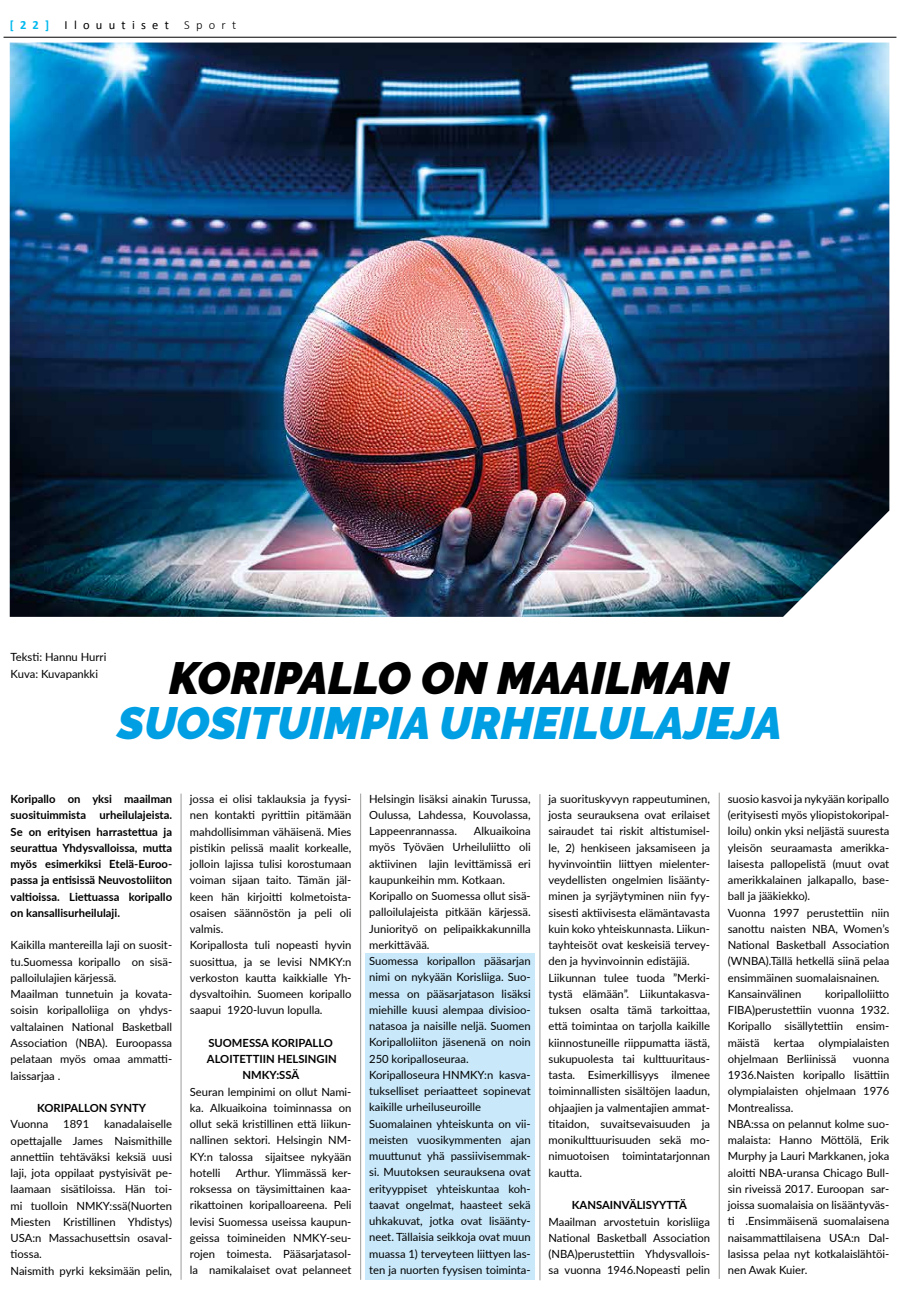
<style>
.page{position:relative;width:900px;height:1294px;background:#fff}
.page>*{position:absolute;margin:0;border:0;box-sizing:border-box;transform-origin:0 0}
.t1{font:italic 900 45px "Raleway";color:#009fe3}
.t2{font:italic 900 45px "Raleway";color:#000}
.t3{font:12.5px "Calibri";letter-spacing:.5em;color:#000}
.t4{font:11.25px/16.2px "Lato";color:#000}
.t5{font:700 11.25px/16.2px "Lato";color:#000;text-align:justify}
.s1{font-weight:700;color:#00b9ee}
.s2{font-weight:300}
</style>
<div class="page">
<hr style="left:4px;top:37px;width:892px;height:1px;background:#000">
<div style="left:365px;top:953px;width:170px;height:326px;background:#c9e9fb"></div>
<img style="left:10px;top:43px;width:879px;height:574px">
<hr style="left:181px;top:793px;width:1px;height:486px;background:#9d9d9c">
<hr style="left:360px;top:793px;width:1px;height:486px;background:#9d9d9c">
<hr style="left:540px;top:794px;width:1px;height:486px;background:#9d9d9c">
<hr style="left:719px;top:792px;width:1px;height:486px;background:#9d9d9c">
<p class="t3" style="left:10px;top:16px;width:228px"><span class="s1">[22]</span> Ilouutiset <span class="s2">Sport</span></p>
<p class="t4" style="left:11px;top:648px;width:97px">Teksti: Hannu Hurri<br>Kuva: Kuvapankki</p>
<h1 class="t2" style="left:169px;top:651px;width:561px">KORIPALLO ON MAAILMAN</h1>
<h1 class="t1" style="left:118px;top:696px;width:666px">SUOSITUIMPIA URHEILULAJEJA</h1>
<p class="t5" style="left:11px;top:790px;width:163px">Koripallo on yksi maailman suosituimmista urheilulajeista.<br>Se on erityisen harrastettua ja seurattua Yhdysvalloissa, mutta myös esimerkiksi Etelä-Euroo&shy;passa ja entisissä Neuvostoliiton valtioissa. Liettuassa koripallo on kansallisurheilulaji.</p>
<p class="t4" style="left:11px;top:936px;width:163px">Kaikilla mantereilla laji on suosit&shy;tu.Suomessa koripallo on sisä&shy;palloilulajien kärjessä.<br>Maailman tunnetuin ja kovata&shy;soisin koripalloliiga on yhdys&shy;valtalainen National Basketball<br>Association (NBA). Euroopassa pelataan myös omaa ammatti&shy;laissarjaa .</p>
<p class="t5" style="left:37px;top:1099px;width:111px">KORIPALLON SYNTY</p>
<p class="t4" style="left:11px;top:1115px;width:39px">Vuonna</p>
<p class="t4" style="left:63px;top:1115px;width:28px">1891</p>
<p class="t4" style="left:11px;top:1115px;width:163px;text-indent:94px">kanadalaiselle opettajalle James Naismithille annettiin tehtäväksi keksiä uusi laji, jota oppilaat pystyisivät pe&shy;laamaan sisätiloissa. Hän toi&shy;mi tuolloin NMKY:ssä(Nuorten<br>Miesten Kristillinen Yhdistys)<br>USA:n Massachusettsin osaval&shy;tiossa.<br>Naismith pyrki keksimään pelin,</p>
<p class="t4" style="left:190px;top:790px;width:163px">jossa ei olisi taklauksia ja fyysi&shy;nen kontakti pyrittiin pitämään mahdollisimman vähäisenä. Mies pistikin pelissä maalit korkealle, jolloin lajissa tulisi korostumaan voiman sijaan taito. Tämän jäl&shy;keen hän kirjoitti kolmetoista&shy;osaisen säännöstön ja peli oli valmis.<br>Koripallosta tuli nopeasti hyvin suosittua, ja se levisi NMKY:n verkoston kautta kaikkialle Yh&shy;dysvaltoihin. Suomeen koripallo saapui 1920-luvun lopulla.</p>
<p class="t5" style="left:207px;top:1034px;width:131px;text-align:center">SUOMESSA KORIPALLO<br>ALOITETTIIN HELSINGIN<br>NMKY:SSÄ</p>
<p class="t4" style="left:190px;top:1082px;width:163px;text-align:justify">Seuran lempinimi on ollut Nami&shy;ka. Alkuaikoina toiminnassa on ollut sekä kristillinen että liikun&shy;nallinen sektori. Helsingin NM-KY:n talossa sijaitsee nykyään hotelli</p>
<p class="t4" style="left:190px;top:1164px;width:163px;text-align:justify;text-indent:46px">Arthur. Ylimmässä ker&shy;roksessa on täysimittainen kaa&shy;rikattoinen koripalloareena. Peli levisi Suomessa useissa kaupun&shy;geissa toimineiden NMKY-seu&shy;rojen toimesta. Pääsarjatasol&shy;la namikalaiset ovat pelanneet</p>
<p class="t4" style="left:369px;top:789px;width:163px;text-align:justify">Helsingin lisäksi ainakin Turussa, Oulussa, Lahdessa, Kouvolassa, Lappeenrannassa.</p>
<p class="t4" style="left:369px;top:822px;width:163px;text-indent:105px">Alkuaikoina myös Työväen Urheiluliitto oli aktiivinen lajin levittämissä eri kaupunkeihin mm. Kotkaan.<br>Koripallo on Suomessa ollut sisä&shy;palloilulajeista pitkään kärjessä.<br>Juniorityö on pelipaikkakunnilla merkittävää.<br>Suomessa koripallon pääsarjan nimi on nykyään Korisliiga. Suo&shy;messa on pääsarjatason lisäksi miehille kuusi alempaa divisioo&shy;natasoa ja naisille neljä. Suomen<br>Koripalloliiton jäsenenä on noin<br>250 koripalloseuraa.<br>Koripalloseura HNMKY:n kasva&shy;tukselliset periaatteet sopinevat kaikille urheiluseuroille<br>Suomalainen yhteiskunta on vii&shy;meisten vuosikymmenten ajan muuttunut yhä passiivisemmak&shy;si. Muutoksen seurauksena ovat erityyppiset yhteiskuntaa koh&shy;taavat ongelmat, haasteet sekä uhkakuvat, jotka ovat lisäänty&shy;neet. Tällaisia seikkoja ovat muun muassa 1) terveyteen liittyen las&shy;ten ja nuorten fyysisen toiminta-</p>
<p class="t4" style="left:548px;top:790px;width:163px">ja suorituskyvyn rappeutuminen, josta seurauksena ovat erilaiset sairaudet tai riskit altistumisel&shy;le, 2) henkiseen jaksamiseen ja hyvinvointiin liittyen mielenter&shy;veydellisten ongelmien lisäänty&shy;minen ja syrjäytyminen niin fyy&shy;sisesti aktiivisesta elämäntavasta kuin koko yhteiskunnasta. Liikun&shy;tayhteisöt ovat keskeisiä tervey&shy;den ja hyvinvoinnin edistäjiä.<br>Liikunnan tulee tuoda ”Merki&shy;tystä elämään”. Liikuntakasva&shy;tuksen osalta tämä tarkoittaa, että toimintaa on tarjolla kaikille kiinnostuneille riippumatta iästä, sukupuolesta tai kulttuuritaus&shy;tasta. Esimerkillisyys ilmenee toiminnallisten sisältöjen laadun, ohjaajien ja valmentajien ammat&shy;titaidon, suvaitsevaisuuden ja monikulttuurisuuden sekä mo&shy;nimuotoisen toimintatarjonnan kautta.</p>
<p class="t5" style="left:572px;top:1196px;width:117px">KANSAINVÄLISYYTTÄ</p>
<p class="t4" style="left:548px;top:1212px;width:163px;text-align:justify">Maailman arvostetuin korisliiga National Basketball Association (NBA)perustettiin Yhdysvallois&shy;sa vuonna 1946.Nopeasti pelin</p>
<p class="t4" style="left:728px;top:790px;width:163px">suosio kasvoi ja nykyään koripallo (erityisesti myös yliopistokoripal&shy;loilu) onkin yksi neljästä suuresta yleisön seuraamasta amerikka&shy;laisesta pallopelistä (muut ovat amerikkalainen jalkapallo, base&shy;ball ja jääkiekko).<br>Vuonna 1997 perustettiin niin sanottu naisten NBA, Women’s<br>National Basketball Association (WNBA).Tällä hetkellä siinä pelaa ensimmäinen suomalaisnainen.<br>Kansainvälinen</p>
<p class="t4" style="left:728px;top:985px;width:163px;text-align:justify;text-indent:97px">koripalloliitto FIBA)perustettiin vuonna 1932.<br>Koripallo sisällytettiin ensim&shy;mäistä</p>
<p class="t4" style="left:728px;top:1033px;width:163px;text-indent:91px">olympialaisten ohjelmaan Berliinissä</p>
<p class="t4" style="left:774px;top:1033px;width:32px">kertaa</p>
<p class="t4" style="left:728px;top:1050px;width:163px;text-indent:125px">vuonna<br>1936.Naisten koripallo lisättiin olympialaisten ohjelmaan 1976<br>Montrealissa.<br>NBA:ssa on pelannut kolme suo&shy;malaista: Hanno Möttölä, Erik<br>Murphy ja Lauri Markkanen, joka aloitti NBA-uransa Chicago Bull&shy;sin riveissä 2017. Euroopan sar&shy;joissa suomalaisia on lisääntyväs&shy;ti .Ensimmäisenä suomalaisena naisammattilaisena USA:n Dal&shy;lasissa pelaa nyt kotkalaislähtöi&shy;nen Awak Kuier.</p>
</div>
